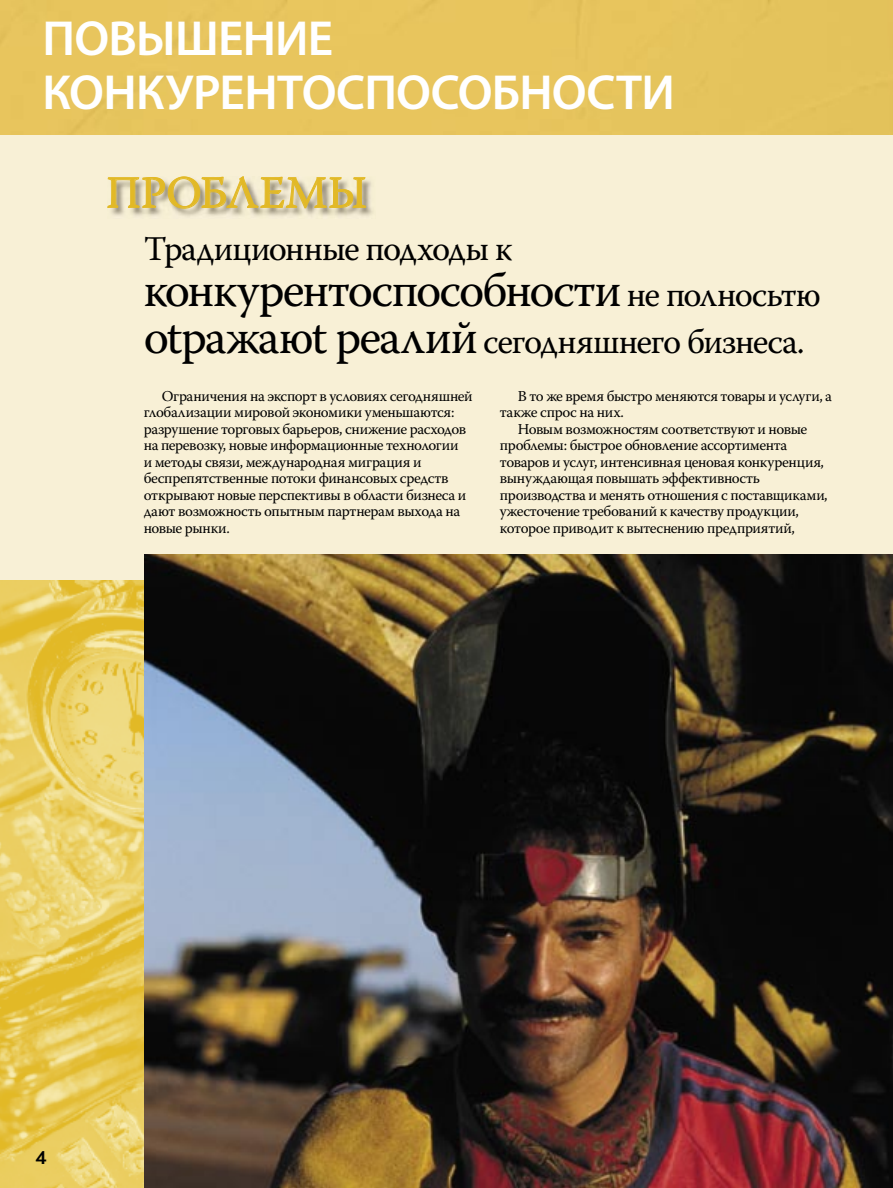
<style>
.page{position:relative;width:893px;height:1188px;background:#fff}
.page>*{position:absolute;margin:0;border:0;box-sizing:border-box;transform-origin:0 0}
.t1{font:600 49.5px/54px "Myriad Pro";letter-spacing:-.015em;color:#fff}
.t2{font:48px "Warnock Pro";letter-spacing:-.035em;color:#000}
.t3{font:45px "Warnock Pro";letter-spacing:.005em;color:#e2b926}
.t4{font:34.5px "Warnock Pro";letter-spacing:-.045em;color:#000}
.t5{font:16.5px "Penumbra MM 585 0";color:#000}
.t6{font:15px/16.5px "Warnock Pro";letter-spacing:-.025em;color:#000}
.s1{font-size:34.5px}
.s2{font-size:48px}
</style>
<div class="page">
<img style="left:0;top:580px;width:144px;height:608px">
<svg style="left:0;top:0;width:893px;height:580px;background:#f3e5b8"></svg>
<img style="left:111px;top:180px;width:262px;height:36px">
<svg style="left:107px;top:176px;width:259px;height:33px;background:#dbcd9f"></svg>
<img style="left:144px;top:554px;width:749px;height:634px">
<h1 class="t1" style="left:43px;top:12px;width:634px">ПОВЫШЕНИЕ<br>КОНКУРЕНТОСПОСОБНОСТИ</h1>
<h3 class="t3" style="left:106px;top:166px;width:262px">ПРОБЛЕМЫ</h3>
<h3 class="t4" style="left:144px;top:228px;width:370px">Традиционные подходы к</h3>
<h2 class="t2" style="left:144px;top:262px;width:679px">конкурентоспособности <span class="s1">не полносьтю</span></h2>
<h3 class="t4" style="left:144px;top:321px;width:662px"><span class="s2">otpaжaюt peaлий</span> сегодняшнего бизнеса.</h3>
<p class="t6" style="left:144px;top:387px;width:330px;text-indent:18px">Ограничения на экспорт в условиях сегодняшней глобализации мировой экономики уменьшаются: разрушение торговых барьеров, снижение расходов на перевозку, новые информационные технологии<br>и методы связи, международная миграция и беспрепятственные потоки финансовых средств открывают новые перспективы в области бизнеса и дают возможность опытным партнерам выхода на новые рынки.</p>
<p class="t6" style="left:518px;top:387px;width:316px">В то же время быстро меняются товары и услуги, а</p>
<p class="t6" style="left:500px;top:404px;width:126px">также спрос на них.</p>
<p class="t6" style="left:518px;top:420px;width:291px">Новым возможностям соответствуют и новые</p>
<p class="t6" style="left:500px;top:437px;width:289px">проблемы: быстрое обновление ассортимента</p>
<p class="t6" style="left:500px;top:453px;width:326px">товаров и услуг, интенсивная ценовая конкуренция,</p>
<p class="t6" style="left:500px;top:470px;width:262px">вынуждающая повышать эффективность</p>
<p class="t6" style="left:500px;top:486px;width:329px">производства и менять отношения с поставщиками,</p>
<p class="t6" style="left:500px;top:503px;width:300px">ужесточение требований к качеству продукции,</p>
<p class="t6" style="left:500px;top:519px;width:296px">которое приводит к вытеснению предприятий,</p>
<p class="t5" style="left:36px;top:1148px;width:12px">4</p>
</div>
